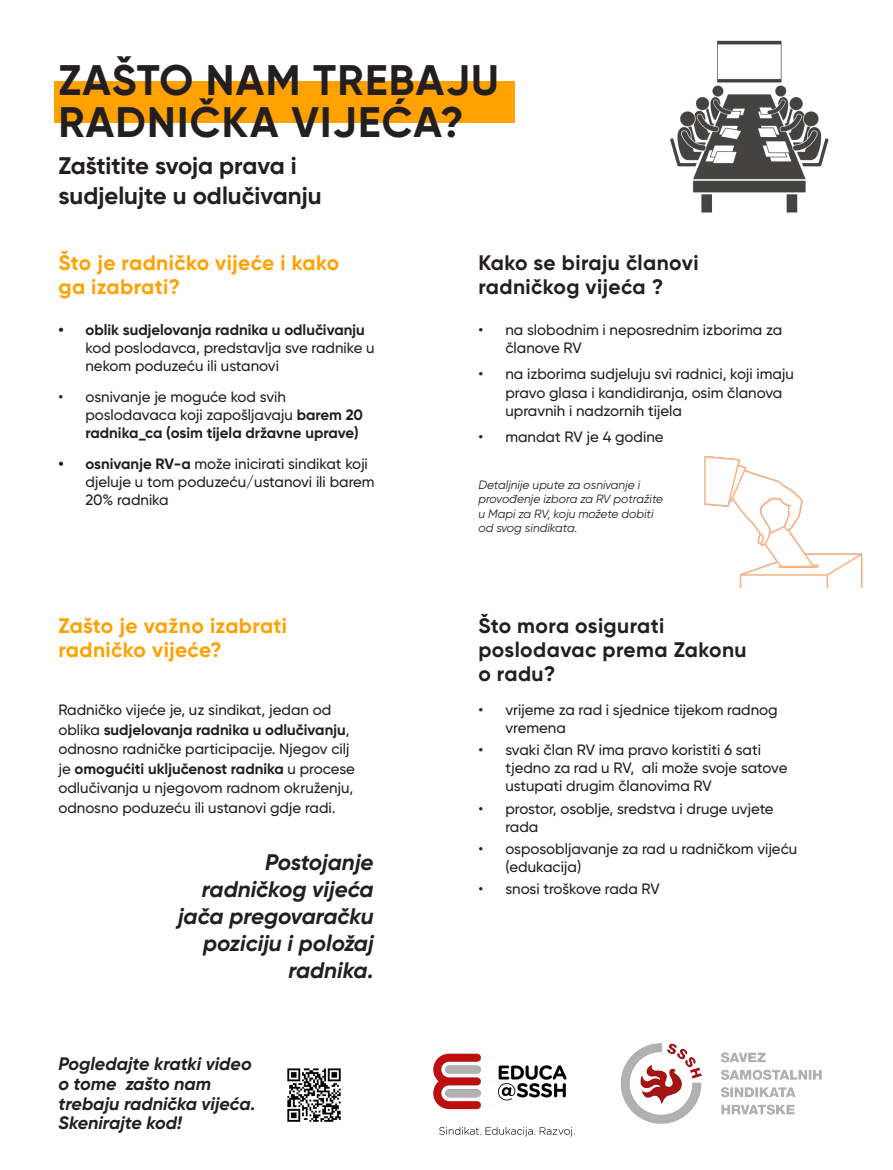
<style>
.page{position:relative;width:893px;height:1170px;background:#fff}
.page>*{position:absolute;margin:0;border:0;box-sizing:border-box;transform-origin:0 0}
.NASLOV_VELIKI{font:700 42.6px/42.6px "Gilroy";letter-spacing:.03em;color:#231f20}
.t1{font:700 24px/30px "Gilroy";letter-spacing:-.005em;color:#231f20}
.t2{font:italic 700 22.5px/27px "Gilroy";letter-spacing:-.005em;color:#231f20;text-align:right}
.NASLOV_VELIKI-2{font:700 21px/24px "Gilroy";letter-spacing:.02em;color:#231f20}
.NASLOV_VELIKI-3{font:700 21px/24px "Gilroy";letter-spacing:.02em;color:#ffa100}
.t3{font:italic 700 18px/19.5px "Gilroy";color:#231f20}
.t4{font:500 15px/18px "Gilroy";color:#231f20}
.t5{font:italic 12px/14.4px "Gilroy";color:#231f20}
.s1{font-weight:700}
</style>
<div class="page">
<div style="left:54px;top:81px;width:460px;height:41px;background:#ffa100"></div>
<img style="left:620px;top:1043px;width:202px;height:81px">
<img style="left:433px;top:1053px;width:142px;height:84px">
<img style="left:670px;top:40px;width:159px;height:173px">
<img style="left:704px;top:456px;width:159px;height:131px">
<img style="left:287px;top:1068px;width:54px;height:54px">
<p class="NASLOV_VELIKI" style="left:58px;top:58px;width:442px">ZAŠTO NAM TREBAJU<br>RADNIČKA VIJEĆA?</p>
<p class="t1" style="left:58px;top:150px;width:265px">Zaštitite svoja prava i sudjelujte u odlučivanju</p>
<p class="NASLOV_VELIKI-3" style="left:58px;top:250px;width:282px">Što je radničko vijeće i kako ga izabrati?</p>
<p class="t4" style="left:85px;top:320px;width:291px;text-indent:-27px"><span class="s1">• oblik sudjelovanja radnika u odlučivanju </span>kod poslodavca, predstavlja sve radnike u nekom poduzeću ili ustanovi</p>
<p class="t4" style="left:85px;top:387px;width:279px;text-indent:-27px">• osnivanje je moguće kod svih poslodavaca koji zapošljavaju <span class="s1">barem 20 radnika_ca (osim tijela državne uprave)</span></p>
<p class="t4" style="left:85px;top:454px;width:291px;text-indent:-27px"><span class="s1">• osnivanje RV-a</span> može inicirati sindikat koji djeluje u tom poduzeću/ustanovi ili barem<br>20% radnika</p>
<p class="NASLOV_VELIKI-3" style="left:58px;top:613px;width:230px">Zašto je važno izabrati radničko vijeće?</p>
<p class="t4" style="left:58px;top:700px;width:298px;line-height:19.5px">Radničko vijeće je, uz sindikat, jedan od oblika <span class="s1">sudjelovanja radnika u odlučivanju</span>, odnosno radničke participacije. Njegov cilj je <span class="s1">omogućiti uključenost radnika</span> u procese odlučivanja u njegovom radnom okruženju, odnosno poduzeću ili ustanovi gdje radi.</p>
<p class="t2" style="left:178px;top:848px;width:198px">Postojanje radničkog vijeća jača pregovaračku poziciju i položaj radnika.</p>
<p class="t3" style="left:58px;top:1054px;width:199px">Pogledajte kratki video o tome zašto nam trebaju radnička vijeća.<br>Skenirajte kod!</p>
<p class="NASLOV_VELIKI-2" style="left:478px;top:250px;width:222px">Kako se biraju članovi radničkog vijeća ?</p>
<p class="t4" style="left:505px;top:320px;width:278px;text-indent:-27px">• na slobodnim i neposrednim izborima za članove RV</p>
<p class="t4" style="left:505px;top:365px;width:290px;text-indent:-27px">• na izborima sudjeluju svi radnici, koji imaju pravo glasa i kandidiranja, osim članova upravnih i nadzornih tijela</p>
<p class="t4" style="left:478px;top:427px;width:187px">• mandat RV je 4 godine</p>
<p class="t5" style="left:478px;top:477px;width:186px">Detaljnije upute za osnivanje i provođenje izbora za RV potražite u Mapi za RV, koju možete dobiti od svog sindikata.</p>
<p class="NASLOV_VELIKI-2" style="left:478px;top:613px;width:270px">Što mora osigurati poslodavac prema Zakonu o radu?</p>
<p class="t4" style="left:505px;top:700px;width:274px;text-indent:-27px">• vrijeme za rad i sjednice tijekom radnog vremena</p>
<p class="t4" style="left:505px;top:741px;width:284px;text-indent:-27px">• svaki član RV ima pravo koristiti 6 sati tjedno za rad u RV, ali može svoje satove ustupati drugim članovima RV</p>
<p class="t4" style="left:505px;top:799px;width:270px;text-indent:-27px">• prostor, osoblje, sredstva i druge uvjete rada</p>
<p class="t4" style="left:505px;top:839px;width:293px;text-indent:-27px">• osposobljavanje za rad u radničkom vijeću (edukacija)</p>
<p class="t4" style="left:478px;top:879px;width:183px">• snosi troškove rada RV</p>
</div>
